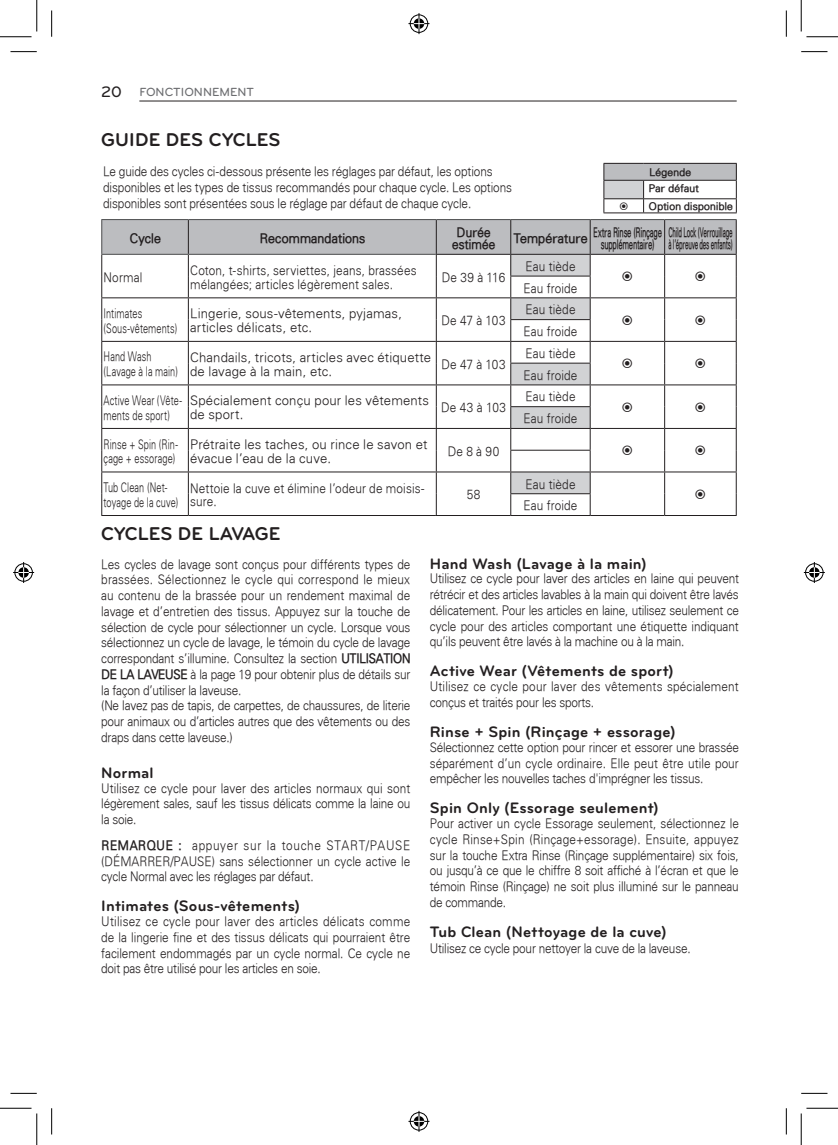
<style>
.page{position:relative;width:838px;height:1145px;background:#fff}
.page>*{position:absolute;margin:0;border:0;box-sizing:border-box;transform-origin:0 0}
.t1{font:700 19.25px "Bryant LG";color:#231f20}
.t2{font:700 15.75px "Bryant LG";letter-spacing:.01em;color:#231f20}
.t3{font:300 13.12px/15.8px "Univers";letter-spacing:-.005em;color:#231f20;scale:.9 1}
.t4{font:300 13.12px/14px "Univers";letter-spacing:-.005em;color:#231f20}
.t5{font:300 13.12px/14.7px "Univers";letter-spacing:-.005em;color:#231f20;scale:.7 1}
.t6{font:300 13.12px/12.2px "Univers";letter-spacing:.01em;color:#231f20;scale:.45 1}
.t7{font:300 13.12px/12.2px "Univers";letter-spacing:.01em;color:#231f20;text-align:center;scale:.55 1}
.t8{font:300 13.12px "Univers";letter-spacing:.01em;color:#231f20;scale:.95 1}
.t9{font:300 13.12px/14.7px "Univers";letter-spacing:.015em;color:#231f20;scale:.7 1}
.t10{font:300 13.12px/12.2px "Univers";letter-spacing:.01em;color:#231f20;text-align:center;scale:.9 1}
.t11{font:500 12.25px "Bryant LG";color:#6c6d70}
.t12{font:300 10.5px/15.6px "Univers";letter-spacing:.015em;color:#231f20}
.s1{font-size:15.75px;color:#231f20}
.s2{font-style:inherit}
</style>
<div class="page">
<hr style="left:139px;top:101px;width:597px;height:1px;background:#231f20">
<hr style="left:101px;top:515px;width:87px;height:1px;background:#231f20">
<hr style="left:188px;top:515px;width:248px;height:1px;background:#231f20">
<hr style="left:436px;top:515px;width:74px;height:1px;background:#231f20">
<hr style="left:590px;top:515px;width:74px;height:1px;background:#231f20">
<hr style="left:664px;top:515px;width:72px;height:1px;background:#231f20">
<hr style="left:101px;top:219px;width:87px;height:1px;background:#4b4c4d">
<hr style="left:188px;top:219px;width:248px;height:1px;background:#4b4c4d">
<hr style="left:436px;top:219px;width:74px;height:1px;background:#4b4c4d">
<hr style="left:510px;top:219px;width:80px;height:1px;background:#4b4c4d">
<hr style="left:590px;top:219px;width:74px;height:1px;background:#4b4c4d">
<hr style="left:664px;top:219px;width:72px;height:1px;background:#4b4c4d">
<hr style="left:510px;top:515px;width:80px;height:1px;background:#231f20">
<div style="left:603px;top:163px;width:133px;height:17px;background:#bcbdc0"></div>
<div style="left:603px;top:180px;width:40px;height:19px;background:#d1d2d4"></div>
<hr style="left:603px;top:163px;width:40px;height:1px;background:#231f20">
<hr style="left:643px;top:163px;width:93px;height:1px;background:#231f20">
<hr style="left:603px;top:180px;width:40px;height:1px;background:#231f20">
<hr style="left:643px;top:180px;width:93px;height:1px;background:#231f20">
<hr style="left:603px;top:198px;width:40px;height:1px;background:#231f20">
<svg style="left:603px;top:164px;width:1px;height:49px"></svg>
<hr style="left:643px;top:198px;width:93px;height:1px;background:#231f20">
<svg style="left:643px;top:181px;width:1px;height:32px"></svg>
<svg style="left:735px;top:164px;width:1px;height:49px"></svg>
<hr style="left:603px;top:213px;width:40px;height:1px;background:#231f20">
<hr style="left:643px;top:213px;width:93px;height:1px;background:#231f20">
<svg style="left:10px;top:51px;width:27px;height:1px"></svg>
<svg style="left:801px;top:51px;width:26px;height:1px"></svg>
<svg style="left:10px;top:1093px;width:27px;height:1px"></svg>
<svg style="left:801px;top:1093px;width:26px;height:1px"></svg>
<svg style="left:51px;top:10px;width:1px;height:27px"></svg>
<svg style="left:51px;top:1108px;width:1px;height:26px"></svg>
<svg style="left:786px;top:10px;width:1px;height:27px"></svg>
<svg style="left:786px;top:1108px;width:1px;height:26px"></svg>
<hr style="left:0;top:36px;width:32px;height:1px;background:#000">
<hr style="left:806px;top:36px;width:31px;height:1px;background:#000">
<hr style="left:0;top:1108px;width:32px;height:1px;background:#000">
<hr style="left:806px;top:1108px;width:31px;height:1px;background:#000">
<hr style="left:36px;top:0;width:1px;height:31px;background:#000">
<hr style="left:36px;top:1113px;width:1px;height:32px;background:#000">
<hr style="left:800px;top:0;width:1px;height:31px;background:#000">
<hr style="left:800px;top:1113px;width:1px;height:32px;background:#000">
<svg style="left:408px;top:13px;width:21px;height:21px"></svg>
<svg style="left:408px;top:1111px;width:21px;height:21px"></svg>
<svg style="left:13px;top:562px;width:21px;height:21px"></svg>
<svg style="left:803px;top:562px;width:21px;height:21px"></svg>
<svg style="left:101px;top:220px;width:635px;height:295px"></svg>
<p class="t11" style="left:101px;top:84px;width:154px"><span class="s1">20</span> FONCTIONNEMENT</p>
<h1 class="t1" style="left:101px;top:128px;width:181px">GUIDE DES CYCLES</h1>
<p class="t3" style="left:103px;top:163px;width:456px">Le guide des cycles ci-dessous présente les réglages par défaut, les options disponibles et les types de tissus recommandés pour chaque cycle. Les options disponibles sont présentées sous le réglage par défaut de chaque cycle.</p>
<p class="t8" style="left:129px;top:230px;width:34px">Cycle</p>
<p class="t8" style="left:259px;top:230px;width:113px">Recommandations</p>
<p class="t10" style="left:452px;top:225px;width:50px">Durée estimée</p>
<p class="t8" style="left:513px;top:230px;width:79px">Température</p>
<p class="t7" style="left:593px;top:225px;width:126px">Extra Rinse (Rinçage supplémentaire)</p>
<p class="t6" style="left:668px;top:225px;width:144px">Child Lock (Verrouillage à l’épreuve des enfants)</p>
<p class="t3" style="left:103px;top:269px;width:45px">Normal</p>
<p class="t3" style="left:190px;top:263px;width:253px;line-height:14px">Coton, t-shirts, serviettes, jeans, brassées mélangées; articles légèrement sales.</p>
<p class="t3" style="left:442px;top:269px;width:72px">De 39 à 116</p>
<p class="t3" style="left:523px;top:255px;width:62px;line-height:21.7px">Eau tiède<br>Eau froide</p>
<p class="t5" style="left:103px;top:306px;width:107px">Intimates (Sous-vêtements)</p>
<p class="t4" style="left:190px;top:306px;width:213px">Lingerie, sous-vêtements, pyjamas, articles délicats, etc.</p>
<p class="t3" style="left:441px;top:312px;width:73px">De 47 à 103</p>
<p class="t3" style="left:523px;top:299px;width:62px;line-height:21.7px">Eau tiède<br>Eau froide</p>
<p class="t5" style="left:103px;top:349px;width:108px">Hand Wash (Lavage à la main)</p>
<p class="t4" style="left:190px;top:350px;width:242px">Chandails, tricots, articles avec étiquette de lavage à la main, etc.</p>
<p class="t3" style="left:441px;top:356px;width:73px">De 47 à 103</p>
<p class="t3" style="left:523px;top:342px;width:62px;line-height:21.7px">Eau tiède<br>Eau froide</p>
<p class="t5" style="left:103px;top:393px;width:113px">Active Wear (Vête&shy;ments de sport)</p>
<p class="t4" style="left:190px;top:393px;width:240px">Spécialement conçu pour les vêtements de sport.</p>
<p class="t3" style="left:441px;top:399px;width:74px">De 43 à 103</p>
<p class="t3" style="left:523px;top:386px;width:62px;line-height:21.7px">Eau tiède<br>Eau froide</p>
<p class="t9" style="left:103px;top:436px;width:108px">Rinse + Spin (Rin&shy;çage + essorage)</p>
<p class="t4" style="left:190px;top:437px;width:239px">Prétraite les taches, ou rince le savon et évacue l’eau de la cuve.</p>
<p class="t3" style="left:448px;top:443px;width:59px">De 8 à 90</p>
<p class="t5" style="left:103px;top:480px;width:109px">Tub Clean (Net&shy;toyage de la cuve)</p>
<p class="t3" style="left:190px;top:482px;width:262px;line-height:12.2px">Nettoie la cuve et élimine l’odeur de moisis&shy;sure.</p>
<p class="t3" style="left:466px;top:487px;width:17px">58</p>
<p class="t3" style="left:523px;top:473px;width:62px;line-height:21.7px">Eau tiède<br>Eau froide</p>
<p class="t12" style="left:648px;top:165px;width:52px">Légende<br>Par défaut</p>
<p class="t12" style="left:648px;top:199px;width:86px">Option disponible</p>
<h1 class="t1" style="left:101px;top:522px;width:181px">CYCLES DE LAVAGE</h1>
<p class="t3" style="left:101px;top:556px;width:345px">Les cycles de lavage sont conçus pour différents types de brassées. Sélectionnez le cycle qui correspond le mieux au contenu de la brassée pour un rendement maximal de lavage et d’entretien des tissus. Appuyez sur la touche de sélection de cycle pour sélectionner un cycle. Lorsque vous sélectionnez un cycle de lavage, le témoin du cycle de lavage correspondant s’illumine. Consultez la section <span class="s2">UTILISATION DE LA LAVEUSE</span> à la page 19 pour obtenir plus de détails sur la façon d’utiliser la laveuse.<br>(Ne lavez pas de tapis, de carpettes, de chaussures, de literie pour animaux ou d’articles autres que des vêtements ou des draps dans cette laveuse.)</p>
<p class="t2" style="left:101px;top:763px;width:54px">Normal</p>
<p class="t3" style="left:101px;top:780px;width:345px;text-align:justify">Utilisez ce cycle pour laver des articles normaux qui sont légèrement sales, sauf les tissus délicats comme la laine ou la soie.</p>
<p class="t3" style="left:101px;top:837px;width:345px;text-align:justify"><span class="s2">REMARQUE :</span> appuyer sur la touche START/PAUSE (DÉMARRER/PAUSE) sans sélectionner un cycle active le cycle Normal avec les réglages par défaut.</p>
<p class="t2" style="left:101px;top:896px;width:200px">Intimates (Sous-vêtements)</p>
<p class="t3" style="left:101px;top:913px;width:345px;text-align:justify">Utilisez ce cycle pour laver des articles délicats comme de la lingerie fine et des tissus délicats qui pourraient être facilement endommagés par un cycle normal. Ce cycle ne doit pas être utilisé pour les articles en soie.</p>
<p class="t2" style="left:430px;top:553px;width:218px">Hand Wash (Lavage à la main)</p>
<p class="t3" style="left:430px;top:570px;width:345px;text-align:justify">Utilisez ce cycle pour laver des articles en laine qui peuvent rétrécir et des articles lavables à la main qui doivent être lavés délicatement. Pour les articles en laine, utilisez seulement ce cycle pour des articles comportant une étiquette indiquant qu’ils peuvent être lavés à la machine ou à la main.</p>
<p class="t2" style="left:430px;top:661px;width:245px">Active Wear (Vêtements de sport)</p>
<p class="t3" style="left:430px;top:678px;width:345px">Utilisez ce cycle pour laver des vêtements spécialement conçus et traités pour les sports.</p>
<p class="t2" style="left:430px;top:722px;width:247px">Rinse + Spin (Rinçage + essorage)</p>
<p class="t3" style="left:430px;top:739px;width:345px;text-align:justify">Sélectionnez cette option pour rincer et essorer une brassée séparément d’un cycle ordinaire. Elle peut être utile pour empêcher les nouvelles taches d'imprégner les tissus.</p>
<p class="t2" style="left:430px;top:798px;width:230px">Spin Only (Essorage seulement)</p>
<p class="t3" style="left:430px;top:815px;width:345px;text-align:justify">Pour activer un cycle Essorage seulement, sélectionnez le cycle Rinse+Spin (Rinçage+essorage). Ensuite, appuyez sur la touche Extra Rinse (Rinçage supplémentaire) six fois, ou jusqu’à ce que le chiffre 8 soit affiché à l’écran et que le témoin Rinse (Rinçage) ne soit plus illuminé sur le panneau de commande.</p>
<p class="t2" style="left:430px;top:922px;width:238px">Tub Clean (Nettoyage de la cuve)</p>
<p class="t3" style="left:430px;top:940px;width:291px">Utilisez ce cycle pour nettoyer la cuve de la laveuse.</p>
</div>
